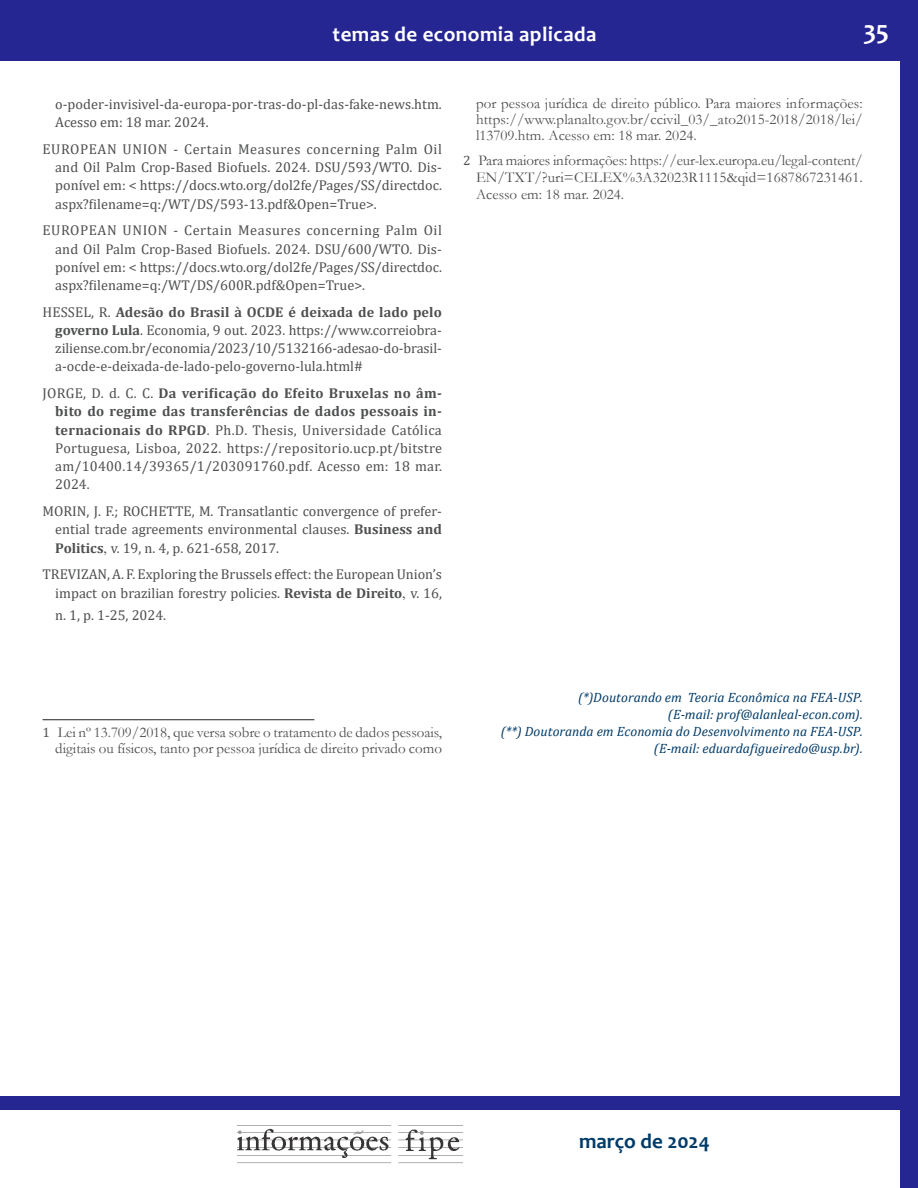
<style>
.page{position:relative;width:918px;height:1188px;background:#fff}
.page>*{position:absolute;margin:0;border:0;box-sizing:border-box;transform-origin:0 0}
.t1{font:700 27px "Candara";color:#fff}
.t2{font:700 21px "Candara";letter-spacing:.02em;color:#fff}
.t3{font:700 21px "Candara";color:#003b68}
.t4{font:15px/16.2px "Garamond";color:#4e4f50;text-align:justify}
.t5{font:14.25px/18.3px "Cambria";color:#4e4f50;text-align:justify}
.t6{font:italic 13.5px/17px "Cambria";letter-spacing:.005em;color:#003b68;text-align:right}
.s1{font-weight:700}
.s2{font-family:"Times New Roman"}
.s3{font-family:"Cambria";font-size:13.5px}
</style>
<div class="page">
<div style="left:900px;top:0;width:18px;height:1188px;background:#262693"></div>
<div style="left:0;top:0;width:918px;height:61px;background:#262693"></div>
<img style="left:238px;top:1128px;width:225px;height:36px">
<div style="left:0;top:1097px;width:918px;height:13px;background:#262693"></div>
<hr style="left:43px;top:719px;width:271px;height:1px;background:#231f20">
<h2 class="t2" style="left:333px;top:21px;width:265px">temas de economia aplicada</h2>
<h1 class="t1" style="left:863px;top:13px;width:27px">35</h1>
<p class="t5" style="left:55px;top:95px;width:388px">o-poder-invisivel-da-europa-por-tras-do-pl-das-fake-news.htm.<br>Acesso em: 18 mar. 2024.</p>
<p class="t5" style="left:43px;top:140px;width:19px">European</p>
<p class="t5" style="left:55px;top:140px;width:388px;text-indent:67px">Union - Certain Measures concerning Palm Oil and Oil Palm Crop-Based Biofuels. 2024. DSU/593/WTO. Dis&shy;ponível em: &lt; https://docs.wto.org/dol2fe/Pages/SS/directdoc. aspx?filename=q:/WT/DS/593-13.pdf&amp;Open=True&gt;.</p>
<p class="t5" style="left:43px;top:221px;width:19px">European</p>
<p class="t5" style="left:55px;top:221px;width:388px;text-indent:67px">Union - Certain Measures concerning Palm Oil and Oil Palm Crop-Based Biofuels. 2024. DSU/600/WTO. Dis&shy;ponível em: &lt; https://docs.wto.org/dol2fe/Pages/SS/directdoc. aspx?filename=q:/WT/DS/600R.pdf&amp;Open=True&gt;.</p>
<p class="t5" style="left:55px;top:303px;width:388px;text-indent:-13px">HESSEL, R. <span class="s1">Adesão do Brasil à OCDE é deixada de lado pelo governo Lula</span>. Economia, 9 out. 2023. https://www.correiobra&shy;ziliense.com.br/economia/2023/10/5132166-adesao-do-brasil&shy;a-ocde-e-deixada-de-lado-pelo-governo-lula.html#</p>
<p class="t5" style="left:55px;top:384px;width:388px;text-indent:-13px">JORGE, D. d. C. C. <span class="s1">Da verificação do Efeito Bruxelas no âm&shy;bito do regime das transferências de dados pessoais in&shy;ternacionais do RPGD</span>. Ph.D. Thesis, Universidade Católica Portuguesa, Lisboa, 2022. https://repositorio.ucp.pt/bitstre am/10400.14/39365/1/203091760.pdf. Acesso em: 18 mar.<br>2024.</p>
<p class="t5" style="left:55px;top:502px;width:388px;text-indent:-13px">MORIN, J. F.; ROCHETTE, M. Transatlantic convergence of prefer&shy;ential trade agreements environmental clauses. <span class="s1">Business and Politics</span><span class="s2">,</span> v. 19, n. 4, p. 621-658, 2017.</p>
<p class="t5" style="left:43px;top:565px;width:401px;text-align:right">Trevizan, A. F. Exploring the Brussels effect: the European Union’s impact on brazilian forestry policies. <span class="s1">Revista de Direito</span><span class="s2">,</span> v. 16,</p>
<p class="t5" style="left:55px;top:606px;width:112px">n. 1, p. 1-25, 2024.</p>
<p class="t4" style="left:476px;top:94px;width:388px">por pessoa jurídica de direito público. Para maiores informações: https://www.planalto.gov.br/ccivil_03/_ato2015-2018/2018/lei/ l13709.htm. Acesso em: 18 mar. 2024.</p>
<p class="t4" style="left:476px;top:152px;width:388px;line-height:17px;text-indent:-13px"><span class="s3">2</span> Para maiores informações: https://eur-lex.europa.eu/legal-content/ EN/TXT/?uri=CELEX%3A32023R1115&amp;qid=1687867231461.<br>Acesso em: 18 mar. 2024.</p>
<p class="t4" style="left:43px;top:724px;width:401px;text-align:right"><span class="s3">1</span> Lei nº 13.709/2018, que versa sobre o tratamento de dados pessoais, digitais ou físicos, tanto por pessoa jurídica de direito privado como</p>
<p class="t6" style="left:501px;top:689px;width:363px">(*)Doutorando em Teoria Econômica na FEA-USP.<br>(E-mail: prof@alanleal-econ.com).<br>(**) Doutoranda em Economia do Desenvolvimento na FEA-USP. (E-mail: eduardafigueiredo@usp.br).</p>
<h2 class="t3" style="left:579px;top:1128px;width:132px">março de 2024</h2>
</div>
